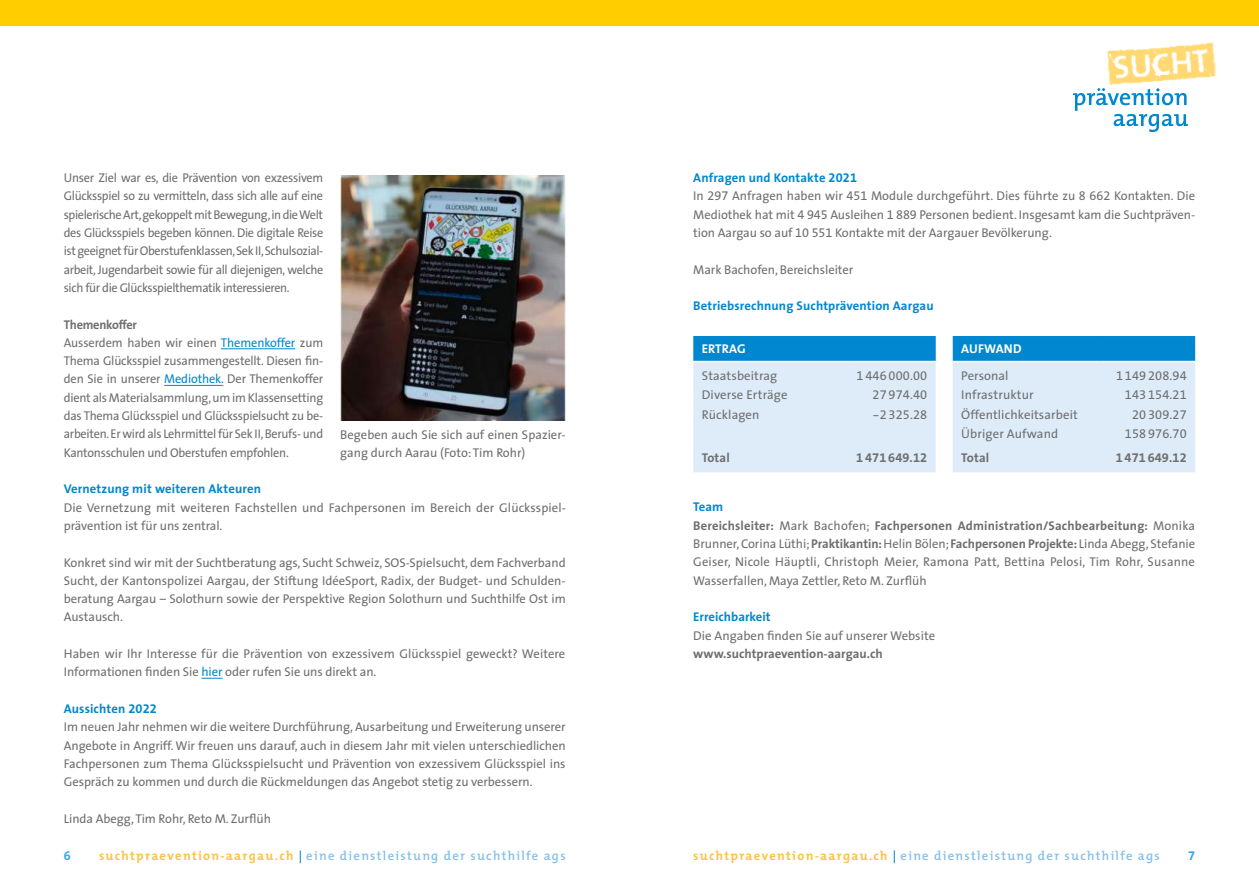
<style>
.page{position:relative;width:1259px;height:893px;background:#fff}
.page>*{position:absolute;margin:0;border:0;box-sizing:border-box;transform-origin:0 0}
.t1{font:12.75px/18.3px "The Sans";letter-spacing:-.005em;color:#6e6e6e}
.t2{font:12.75px/18.3px "The Sans";letter-spacing:-.005em;color:#6e6e6e;text-align:justify;scale:.96 1}
.t3{font:600 12.75px "The Mix";letter-spacing:.1em;color:#85c0ea}
.t4{font:700 12.75px "The Sans";letter-spacing:.01em;color:#0087cf}
.t5{font:12.75px "The Sans Expert";letter-spacing:.01em;color:#6e6e6e}
.t6{font:700 12.75px "The Sans";color:#6e6e6e}
.t7{font:12.75px "The Sans Bold Expert";letter-spacing:.01em;color:#6e6e6e}
.t8{font:700 12.75px "The Sans";letter-spacing:.005em;color:#fff}
.t9{font:12.75px "The Sans Bold Expert";color:#36a8e0}
.s1{font-weight:700}
.s2{color:#0087cf}
.s3{font-weight:700;color:#0087cf}
.s4{font-family:"The Sans Bold Expert";color:#0087cf}
.s5{font-family:"The Sans Expert"}
.s6{font-weight:700;color:#fcc249}
</style>
<div class="page">
<svg style="left:1073px;top:88px;width:115px;height:44px"></svg>
<img style="left:1107px;top:43px;width:109px;height:42px">
<div style="left:0;top:0;width:1259px;height:26px;background:#ffcd00"></div>
<hr style="left:221px;top:349px;width:74px;height:1px;background:#0087cf">
<hr style="left:164px;top:385px;width:57px;height:1px;background:#0087cf">
<svg style="left:201px;top:678px;width:22px;height:1px"></svg>
<img style="left:340px;top:176px;width:226px;height:244px">
<svg style="left:693px;top:336px;width:242px;height:136px;background:#b5d9f2"></svg>
<hr style="left:693px;top:361px;width:157px;height:1px;background:#fff">
<hr style="left:850px;top:361px;width:85px;height:1px;background:#fff">
<svg style="left:952px;top:336px;width:243px;height:136px;background:#b5d9f2"></svg>
<hr style="left:952px;top:361px;width:147px;height:1px;background:#fff">
<hr style="left:1099px;top:361px;width:96px;height:1px;background:#fff">
<p class="t2" style="left:64px;top:168px;width:272px">Unser Ziel war es, die Prävention von exzessivem Glücksspiel so zu vermitteln, dass sich alle auf eine spielerische Art, gekoppelt mit Bewegung, in die Welt des Glücksspiels begeben können. Die digitale Reise ist geeignet für Oberstufenklassen, Sek II, Schulsozial&shy;arbeit, Jugendarbeit sowie für all diejenigen, welche sich für die Glücksspielthematik interessieren.</p>
<p class="t1" style="left:64px;top:315px;width:261px"><span class="s1">Themenkoffer<br></span>Ausserdem haben wir einen <span class="s2">Themenkoffer</span> zum Thema Glücksspiel zusammengestellt. Diesen fin&shy;den Sie in unserer <span class="s2">Mediothek</span>. Der Themenkoffer dient als Materialsammlung, um im Klassensetting das Thema Glücksspiel und Glücksspielsucht zu be&shy;arbeiten. Er wird als Lehrmittel für Sek II, Berufs- und Kantonsschulen und Oberstufen empfohlen.</p>
<p class="t4" style="left:64px;top:478px;width:199px">Vernetzung mit weiteren Akteuren</p>
<p class="t1" style="left:64px;top:498px;width:504px">Die Vernetzung mit weiteren Fachstellen und Fachpersonen im Bereich der Glücksspiel&shy;prävention ist für uns zentral.</p>
<p class="t1" style="left:64px;top:553px;width:503px;text-align:justify">Konkret sind wir mit der Suchtberatung ags, Sucht Schweiz, SOS-Spielsucht, dem Fachverband Sucht, der Kantonspolizei Aargau, der Stiftung IdéeSport, Radix, der Budget- und Schulden&shy;beratung Aargau – Solothurn sowie der Perspektive Region Solothurn und Suchthilfe Ost im Austausch.</p>
<p class="t1" style="left:64px;top:644px;width:503px">Haben wir Ihr Interesse für die Prävention von exzessivem Glücksspiel geweckt? Weitere<br>Informationen finden Sie <span class="s2">hier</span> oder rufen Sie uns direkt an.</p>
<p class="t1" style="left:64px;top:699px;width:503px"><span class="s3">Aussichten</span> <span class="s4">2022<br></span>Im neuen Jahr nehmen wir die weitere Durchführung, Ausarbeitung und Erweiterung unserer Angebote in Angriff. Wir freuen uns darauf, auch in diesem Jahr mit vielen unterschiedlichen Fachpersonen zum Thema Glücksspielsucht und Prävention von exzessivem Glücksspiel ins Gespräch zu kommen und durch die Rückmeldungen das Angebot stetig zu verbessern.</p>
<p class="t1" style="left:64px;top:809px;width:209px">Linda Abegg, Tim Rohr, Reto M. Zurflüh</p>
<p class="t1" style="left:340px;top:425px;width:227px">Begeben auch Sie sich auf einen Spazier&shy;gang durch Aarau (Foto: Tim Rohr)</p>
<p class="t1" style="left:693px;top:168px;width:503px"><span class="s3">Anfragen und Kontakte</span> <span class="s4">2021<br></span>In <span class="s5">297</span> Anfragen haben wir <span class="s5">451</span> Module durchgeführt. Dies führte zu <span class="s5">8 662</span> Kontakten. Die Mediothek hat mit <span class="s5">4 945</span> Ausleihen <span class="s5">1 889</span> Personen bedient. Insgesamt kam die Suchtpräven&shy;tion Aargau so auf <span class="s5">10 551</span> Kontakte mit der Aargauer Bevölkerung.</p>
<p class="t1" style="left:693px;top:260px;width:162px">Mark Bachofen, Bereichsleiter</p>
<p class="t4" style="left:693px;top:295px;width:242px">Betriebsrechnung Suchtprävention Aargau</p>
<p class="t8" style="left:702px;top:338px;width:45px">ERTRAG</p>
<p class="t1" style="left:702px;top:366px;width:77px">Staatsbeitrag</p>
<p class="t5" style="left:856px;top:365px;width:72px">1 446 000.00</p>
<p class="t1" style="left:702px;top:386px;width:87px">Diverse Erträge</p>
<p class="t5" style="left:872px;top:384px;width:56px">27 974.40</p>
<p class="t1" style="left:702px;top:405px;width:59px">Rücklagen</p>
<p class="t5" style="left:872px;top:404px;width:56px">-2 325.28</p>
<p class="t6" style="left:702px;top:447px;width:29px">Total</p>
<p class="t7" style="left:856px;top:447px;width:72px">1 471 649.12</p>
<p class="t8" style="left:961px;top:338px;width:62px">AUFWAND</p>
<p class="t1" style="left:961px;top:366px;width:49px">Personal</p>
<p class="t5" style="left:1116px;top:365px;width:72px">1 149 208.94</p>
<p class="t1" style="left:961px;top:386px;width:74px">Infrastruktur</p>
<p class="t5" style="left:1125px;top:384px;width:63px">143 154.21</p>
<p class="t1" style="left:961px;top:405px;width:118px">Öffentlichkeitsarbeit</p>
<p class="t5" style="left:1132px;top:404px;width:56px">20 309.27</p>
<p class="t1" style="left:961px;top:424px;width:99px">Übriger Aufwand</p>
<p class="t5" style="left:1125px;top:423px;width:63px">158 976.70</p>
<p class="t6" style="left:961px;top:447px;width:29px">Total</p>
<p class="t7" style="left:1115px;top:447px;width:72px">1 471 649.12</p>
<p class="t1" style="left:693px;top:498px;width:503px"><span class="s3">Team<br></span><span class="s1">Bereichsleiter:</span> Mark Bachofen; <span class="s1">Fachpersonen Administration/Sachbearbeitung:</span> Monika Brunner, Corina Lüthi; <span class="s1">Praktikantin:</span> Helin Bölen; <span class="s1">Fachpersonen Projekte:</span> Linda Abegg, Stefanie Geiser, Nicole Häuptli, Christoph Meier, Ramona Patt, Bettina Pelosi, Tim Rohr, Susanne Wasserfallen, Maya Zettler, Reto M. Zurflüh</p>
<p class="t4" style="left:693px;top:606px;width:79px">Erreichbarkeit</p>
<p class="t1" style="left:693px;top:626px;width:243px">Die Angaben finden Sie auf unserer Website</p>
<p class="t6" style="left:693px;top:643px;width:191px">www.suchtpraevention-aargau.ch</p>
<p class="t9" style="left:64px;top:845px;width:9px">6</p>
<p class="t3" style="left:99px;top:845px;width:468px"><span class="s6">suchtpraevention-aargau.ch</span> <span class="s2">|</span> eine dienstleistung der suchthilfe ags</p>
<p class="t3" style="left:693px;top:845px;width:468px"><span class="s6">suchtpraevention-aargau.ch</span> <span class="s2">|</span> eine dienstleistung der suchthilfe ags</p>
<p class="t9" style="left:1188px;top:845px;width:9px">7</p>
</div>
